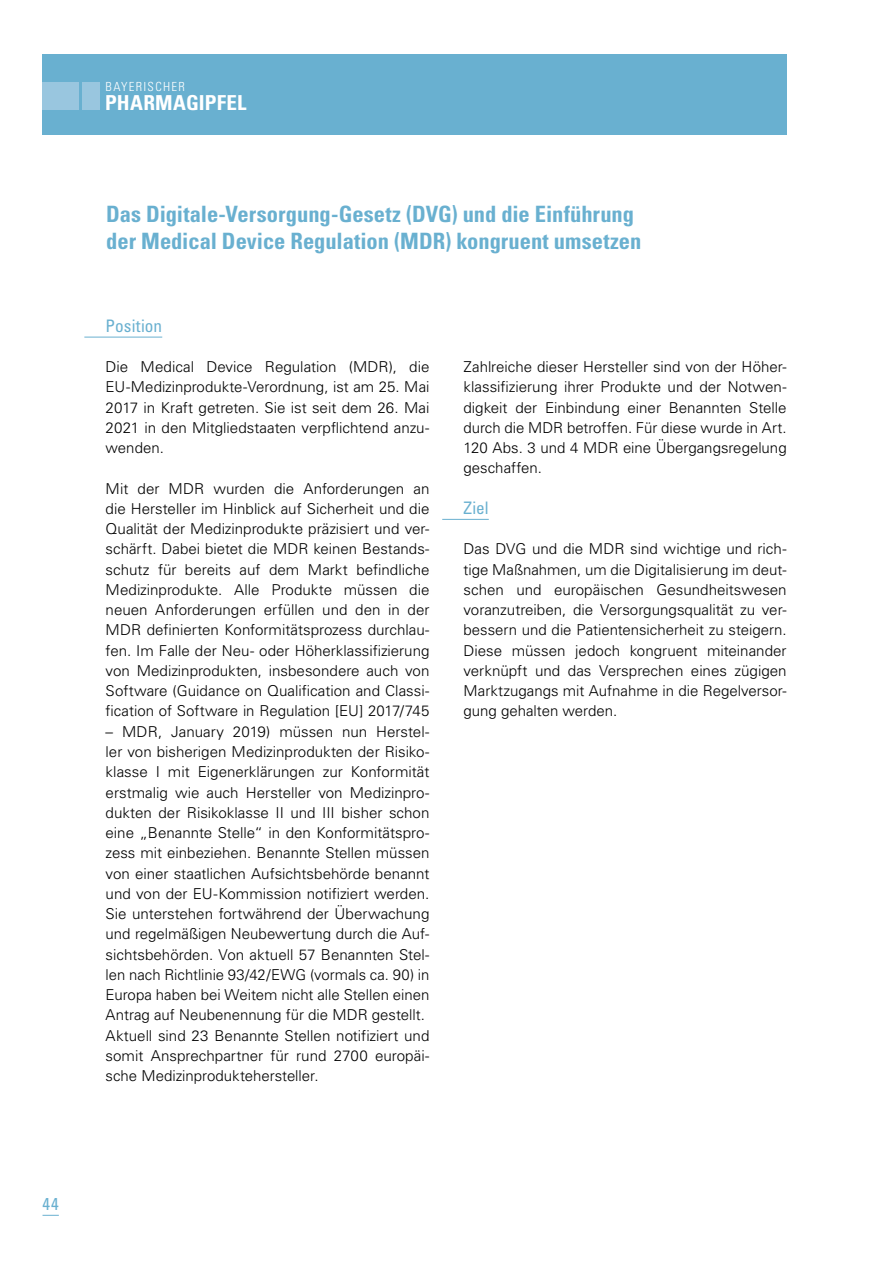
<style>
.page{position:relative;width:893px;height:1263px;background:#fff}
.page>*{position:absolute;margin:0;border:0;box-sizing:border-box;transform-origin:0 0}
.Headline{font:700 condensed 22.5px/27px "Univers LT";color:#69b0d0}
.t1{font:700 condensed 20.55px "Univers LT";letter-spacing:.01em;color:#fff}
.Subline_Position_Ziel{font:condensed 17.25px "Univers LT";letter-spacing:.005em;color:#69b0d0}
.t2{font:300 15px/20.2px "Univers LT";color:#000;text-align:justify}
.t3{font:300 condensed 12.6px "Univers LT";letter-spacing:.1em;color:#fff}
</style>
<div class="page">
<div style="left:43px;top:54px;width:744px;height:80px;background:#69b0d0"></div>
<div style="left:43px;top:82px;width:36px;height:28px;background:#99c6df"></div>
<div style="left:82px;top:82px;width:17px;height:28px;background:#99c6df"></div>
<svg style="left:43px;top:1215px;width:16px;height:1px"></svg>
<hr style="left:84px;top:337px;width:78px;height:1px;background:#69b0d0">
<hr style="left:442px;top:519px;width:47px;height:1px;background:#69b0d0">
<p class="Subline_Position_Ziel" style="left:43px;top:1193px;width:18px">44</p>
<p class="t3" style="left:106px;top:79px;width:81px">BAYERISCHER</p>
<h2 class="t1" style="left:105px;top:90px;width:143px">PHARMAGIPFEL</h2>
<p class="Headline" style="left:106px;top:200px;width:537px">Das Digitale-Versorgung-Gesetz (DVG) und die Einführung der Medical Device Regulation (MDR) kongruent umsetzen</p>
<p class="Subline_Position_Ziel" style="left:106px;top:315px;width:58px">Position</p>
<p class="t2" style="left:106px;top:357px;width:325px">Die Medical Device Regulation (MDR), die EU-Medizinprodukte-Verordnung, ist am 25. Mai 2017 in Kraft getreten. Sie ist seit dem 26. Mai 2021 in den Mitgliedstaaten verpflichtend anzu&shy;wenden.</p>
<p class="t2" style="left:106px;top:478px;width:325px">Mit der MDR wurden die Anforderungen an die Hersteller im Hinblick auf Sicherheit und die Qualität der Medizinprodukte präzisiert und ver&shy;schärft. Dabei bietet die MDR keinen Bestands&shy;schutz für bereits auf dem Markt befindliche Medizinprodukte. Alle Produkte müssen die neuen Anforderungen erfüllen und den in der MDR definierten Konformitätsprozess durchlau&shy;fen. Im Falle der Neu- oder Höherklassifizierung von Medizinprodukten, insbesondere auch von Software (Guidance on Qualification and Classi&shy;fication of Software in Regulation [EU] 2017/745</p>
<p class="t2" style="left:106px;top:721px;width:325px">– MDR, January 2019) müssen nun Herstel&shy;ler von bisherigen Medizinprodukten der Risiko&shy;klasse I mit Eigenerklärungen zur Konformität erstmalig wie auch Hersteller von Medizinpro&shy;dukten der Risikoklasse II und III bisher schon eine „Benannte Stelle“ in den Konformitätspro&shy;zess mit einbeziehen. Benannte Stellen müssen von einer staatlichen Aufsichtsbehörde benannt und von der EU-Kommission notifiziert werden.<br>Sie unterstehen fortwährend der Überwachung und regelmäßigen Neubewertung durch die Auf&shy;sichtsbehörden. Von aktuell 57 Benannten Stel&shy;len nach Richtlinie 93/42/EWG (vormals ca. 90) in Europa haben bei Weitem nicht alle Stellen einen Antrag auf Neubenennung für die MDR gestellt.</p>
<p class="t2" style="left:106px;top:1025px;width:325px">Aktuell sind 23 Benannte Stellen notifiziert und somit Ansprechpartner für rund 2700 europäi&shy;sche Medizinproduktehersteller.</p>
<p class="t2" style="left:463px;top:357px;width:325px">Zahlreiche dieser Hersteller sind von der Höher&shy;klassifizierung ihrer Produkte und der Notwen&shy;digkeit der Einbindung einer Benannten Stelle durch die MDR betroffen. Für diese wurde in Art.<br>120 Abs. 3 und 4 MDR eine Übergangsregelung geschaffen.</p>
<p class="Subline_Position_Ziel" style="left:463px;top:497px;width:27px">Ziel</p>
<p class="t2" style="left:463px;top:539px;width:325px">Das DVG und die MDR sind wichtige und rich&shy;tige Maßnahmen, um die Digitalisierung im deut&shy;schen und europäischen Gesundheitswesen voranzutreiben, die Versorgungsqualität zu ver&shy;bessern und die Patientensicherheit zu steigern.<br>Diese müssen jedoch kongruent miteinander verknüpft und das Versprechen eines zügigen Marktzugangs mit Aufnahme in die Regelversor&shy;gung gehalten werden.</p>
</div>
